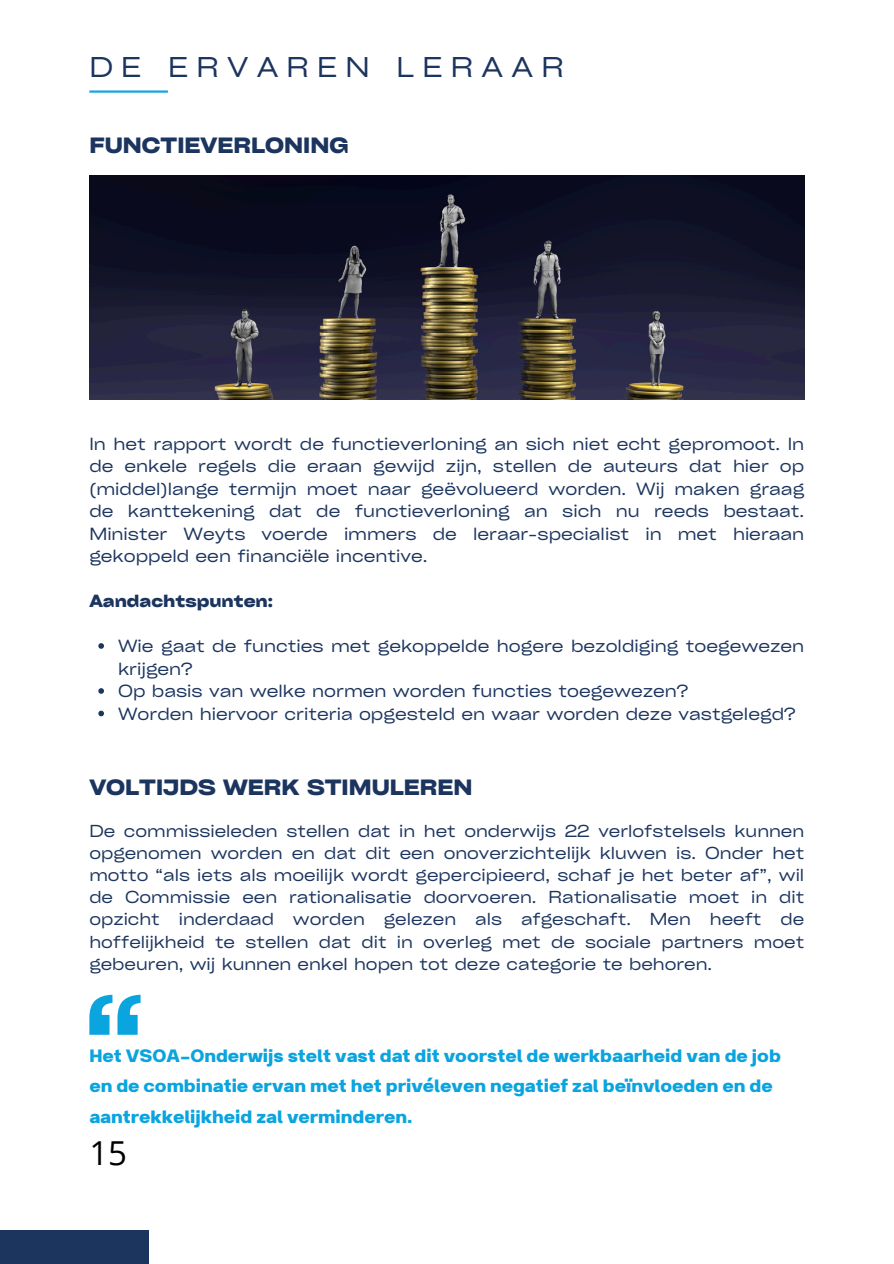
<style>
.page{position:relative;width:894px;height:1264px;background:#fff}
.page>*{position:absolute;margin:0;border:0;box-sizing:border-box;transform-origin:0 0}
.t1{font:33px "Open Sans";color:#000}
.t2{font:expanded 27.3px "Cy Grotesk";letter-spacing:.3em;color:#1c355f}
.t3{font:700 21.3px/30.3px "Breul Grotesk A";color:#0aa4df}
.t4{font:700 expanded 21.15px "Cy Grotesk";color:#1c355f}
.t5{font:expanded 16.8px/22.5px "Cy Grotesk";color:#1c355f;text-align:justify}
.t6{font:700 expanded 16.8px "Cy Grotesk";color:#1c355f}
.t7{font:expanded 16.65px/22.2px "Cy Grotesk";color:#1c355f;text-align:justify}
</style>
<div class="page">
<div style="left:0;top:1229px;width:149px;height:34px;background:#1c355f"></div>
<hr style="left:89px;top:90px;width:79px;height:3px;background:#16a6de">
<img style="left:89px;top:176px;width:715px;height:224px">
<svg style="left:98px;top:643px;width:6px;height:5px"></svg>
<svg style="left:98px;top:688px;width:6px;height:5px"></svg>
<svg style="left:98px;top:710px;width:6px;height:6px"></svg>
<svg style="left:89px;top:994px;width:51px;height:40px"></svg>
<h1 class="t2" style="left:89px;top:50px;width:476px">DE ERVAREN LERAAR</h1>
<p class="t4" style="left:89px;top:132px;width:260px">FUNCTIEVERLONING</p>
<h2 class="t5" style="left:89px;top:431px;width:716px">In het rapport wordt de functieverloning an sich niet echt gepromoot. In de enkele regels die eraan gewijd zijn, stellen de auteurs dat hier op (middel)lange termijn moet naar geëvolueerd worden. Wij maken graag de kanttekening dat de functieverloning an sich nu reeds bestaat.<br>Minister Weyts voerde immers de leraar-specialist in met hieraan gekoppeld een financiële incentive.</h2>
<p class="t6" style="left:89px;top:590px;width:185px">Aandachtspunten:</p>
<h4 class="t5" style="left:118px;top:634px;width:687px">Wie gaat de functies met gekoppelde hogere bezoldiging toegewezen krijgen?</h4>
<p class="t5" style="left:118px;top:679px;width:571px">Op basis van welke normen worden functies toegewezen?</p>
<p class="t5" style="left:118px;top:701px;width:678px">Worden hiervoor criteria opgesteld en waar worden deze vastgelegd?</p>
<h2 class="t4" style="left:89px;top:773px;width:384px">VOLTIJDS WERK STIMULEREN</h2>
<p class="t7" style="left:89px;top:819px;width:716px">De commissieleden stellen dat in het onderwijs 22 verlofstelsels kunnen opgenomen worden en dat dit een onoverzichtelijk kluwen is. Onder het motto “als iets als moeilijk wordt gepercipieerd, schaf je het beter af”, wil de Commissie een rationalisatie doorvoeren. Rationalisatie moet in dit opzicht inderdaad worden gelezen als afgeschaft. Men heeft de hoffelijkheid te stellen dat dit in overleg met de sociale partners moet gebeuren, wij kunnen enkel hopen tot deze categorie te behoren.</p>
<p class="t3" style="left:89px;top:1038px;width:692px">Het VSOA-Onderwijs stelt vast dat dit voorstel de werkbaarheid van de job en de combinatie ervan met het privéleven negatief zal beïnvloeden en de aantrekkelijkheid zal verminderen.</p>
<h3 class="t1" style="left:89px;top:1130px;width:39px">15</h3>
</div>
